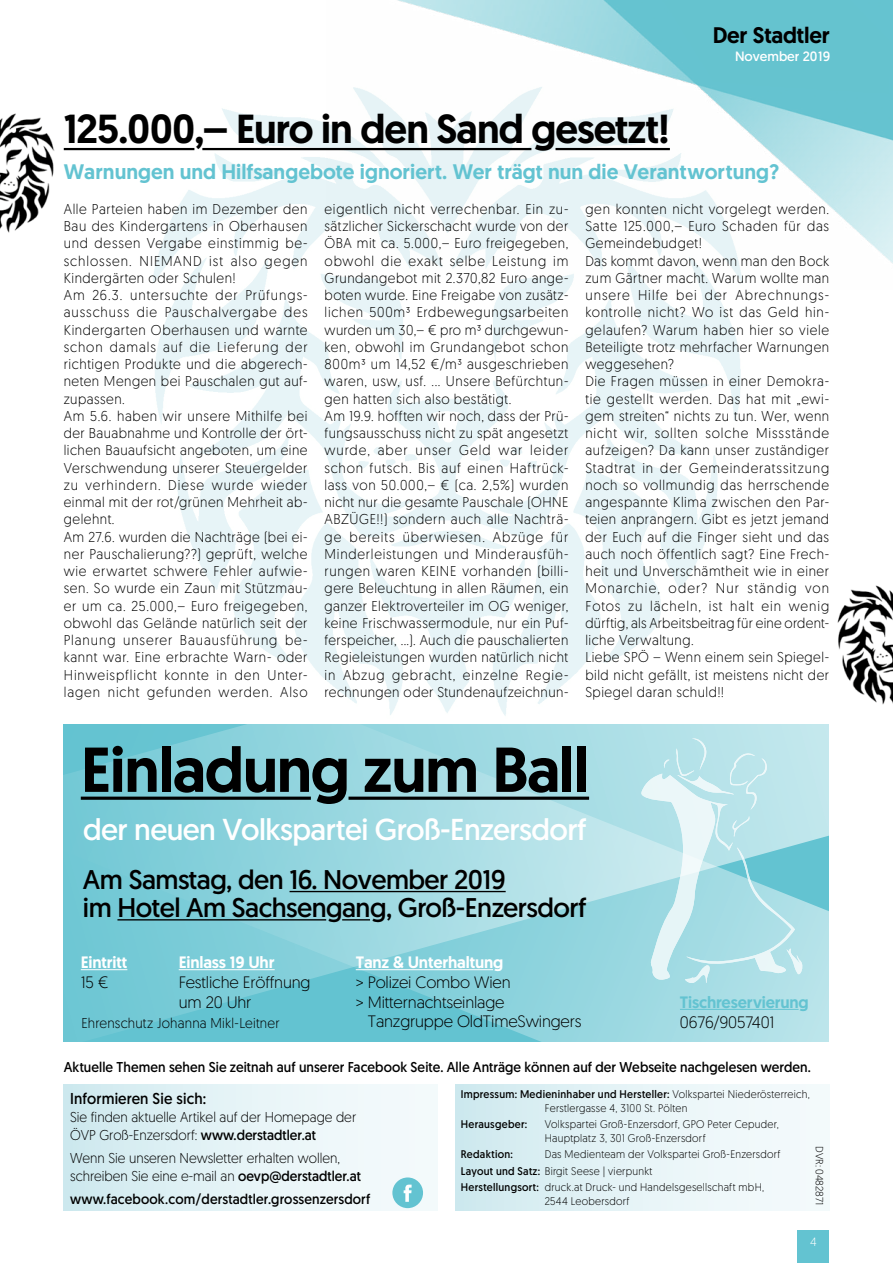
<style>
.page{position:relative;width:893px;height:1263px;background:#fff}
.page>*{position:absolute;margin:0;border:0;box-sizing:border-box;transform-origin:0 0}
.Fließtext{font:500 63.3px "Geomanist";letter-spacing:-.02em;color:#000}
.Head_2019{font:500 40.5px "Geomanist";letter-spacing:-.025em;color:#000}
.Fließtext-2{font:30.15px "Geomanist";letter-spacing:-.02em;color:#fff}
.Fließtext-3{font:27px "Geomanist";letter-spacing:-.02em;color:#000}
.t1{font:500 22.5px "Geomanist";letter-spacing:-.01em;color:#000}
.Subhead_2019{font:500 21px "Geomanist";color:#63c3d1}
.t2{font:300 16.5px/19.8px "Geomanist";letter-spacing:-.01em;color:#000}
.t3{font:500 16.5px/19.8px "Geomanist";letter-spacing:-.01em;color:#63c3d1}
.t4{font:500 16.5px/19.8px "Geomanist";letter-spacing:-.01em;color:#fff}
.t5{font:15.75px "Geomanist";letter-spacing:.01em;color:#000;scale:.95 1}
.Copy_2019{font:300 14.25px/17.2px "Geomanist";letter-spacing:.035em;color:#000;text-align:justify;scale:.95 1}
.Copy_2019-2{font:300 14.25px/18px "Geomanist";color:#000;scale:.95 1}
.Copy_2019-3{font:14.25px "Geomanist";letter-spacing:.01em;color:#000;scale:.95 1}
.Copy_2019-4{font:300 14.25px "Geomanist";letter-spacing:.015em;color:#000;scale:.95 1}
.t6{font:13.5px "Geomanist";color:#fff}
.t7{font:300 12px "Geomanist";color:#fff}
.Copy_2019-5{font:300 11.1px/13.5px "Geomanist";letter-spacing:.025em;color:#000;scale:.95 1}
.Copy_2019-6{font:11.1px "Geomanist";letter-spacing:.03em;color:#000;scale:.95 1}
.t8{font:300 10.5px "Geomanist";letter-spacing:-.01em;color:#000}
.s1{font-weight:300;color:#000}
.s2{font-weight:500;color:#fff}
.s3{font-weight:400}
</style>
<div class="page">
<img style="left:397px;top:0;width:495px;height:263px">
<div style="left:798px;top:1231px;width:31px;height:32px;background:#63c3d1"></div>
<div style="left:64px;top:1084px;width:374px;height:127px;background:linear-gradient(to right,#d1eaef,#f8fcfd)"></div>
<div style="left:392px;top:1177px;width:31px;height:31px;background:#63c3d1;border-radius:50%"></div>
<svg style="left:404px;top:1184px;width:8px;height:18px"></svg>
<img style="left:144px;top:79px;width:605px;height:637px">
<img style="left:0;top:113px;width:55px;height:120px">
<img style="left:837px;top:585px;width:56px;height:120px">
<svg style="left:892px;top:0;width:1px;height:264px"></svg>
<div style="left:455px;top:1084px;width:374px;height:127px;background:linear-gradient(to right,#d1eaef,#f9fcfd)"></div>
<hr style="left:64px;top:148px;width:130px;height:2px;background:#000">
<hr style="left:202px;top:148px;width:329px;height:2px;background:#000">
<hr style="left:555px;top:148px;width:115px;height:2px;background:#000">
<svg style="left:64px;top:724px;width:765px;height:318px;background:#8fd3dd"></svg>
<hr style="left:81px;top:797px;width:230px;height:3px;background:#000">
<hr style="left:348px;top:797px;width:241px;height:3px;background:#000">
<hr style="left:290px;top:891px;width:216px;height:1px;background:#000">
<hr style="left:117px;top:919px;width:209px;height:1px;background:#000">
<svg style="left:342px;top:919px;width:28px;height:1px"></svg>
<svg style="left:641px;top:738px;width:162px;height:246px;background:#b6e2e9"></svg>
<hr style="left:81px;top:969px;width:46px;height:1px;background:#fff">
<hr style="left:680px;top:1009px;width:119px;height:1px;background:#63c3d1">
<hr style="left:356px;top:969px;width:137px;height:1px;background:#fff">
<hr style="left:179px;top:969px;width:96px;height:1px;background:#fff">
<h3 class="t1" style="left:713px;top:20px;width:119px">Der Stadtler</h3>
<p class="t6" style="left:735px;top:47px;width:97px">November 2019</p>
<p class="Head_2019" style="left:64px;top:102px;width:608px">125.000,– Euro in den Sand gesetzt!</p>
<p class="Subhead_2019" style="left:64px;top:157px;width:717px">Warnungen und Hilfsangebote ignoriert. Wer trägt nun die Verantwortung?</p>
<p class="Copy_2019" style="left:64px;top:200px;width:258px">Alle Parteien haben im Dezember den Bau des Kindergartens in Oberhausen und dessen Vergabe einstimmig be&shy;schlossen. NIEMAND ist also gegen Kindergärten oder Schulen!</p>
<p class="Copy_2019" style="left:64px;top:286px;width:258px">Am 26.3. untersuchte der Prüfungs&shy;ausschuss die Pauschalvergabe des Kindergarten Oberhausen und warnte schon damals auf die Lieferung der richtigen Produkte und die abgerech&shy;neten Mengen bei Pauschalen gut auf&shy;zupassen.</p>
<p class="Copy_2019" style="left:64px;top:407px;width:258px">Am 5.6. haben wir unsere Mithilfe bei der Bauabnahme und Kontrolle der ört&shy;lichen Bauaufsicht angeboten, um eine Verschwendung unserer Steuergelder zu verhindern. Diese wurde wieder einmal mit der rot/grünen Mehrheit ab&shy;gelehnt.</p>
<p class="Copy_2019" style="left:64px;top:527px;width:258px">Am 27.6. wurden die Nachträge (bei ei&shy;ner Pauschalierung??) geprüft, welche wie erwartet schwere Fehler aufwie&shy;sen. So wurde ein Zaun mit Stützmau&shy;er um ca. 25.000,– Euro freigegeben, obwohl das Gelände natürlich seit der Planung unserer Bauausführung be&shy;kannt war. Eine erbrachte Warn- oder Hinweispflicht konnte in den Unter&shy;lagen nicht gefunden werden. Also</p>
<p class="Copy_2019" style="left:325px;top:200px;width:258px">eigentlich nicht verrechenbar. Ein zu&shy;sätzlicher Sickerschacht wurde von der ÖBA mit ca. 5.000,– Euro freigegeben, obwohl die exakt selbe Leistung im Grundangebot mit 2.370,82 Euro ange&shy;boten wurde. Eine Freigabe von zusätz&shy;lichen 500m³ Erdbewegungsarbeiten wurden um 30,– € pro m³ durchgewun&shy;ken, obwohl im Grundangebot schon 800m³ um 14,52 €/m³ ausgeschrieben waren, usw, usf. ... Unsere Befürchtun&shy;gen hatten sich also bestätigt.</p>
<p class="Copy_2019" style="left:325px;top:407px;width:258px">Am 19.9. hofften wir noch, dass der Prü&shy;fungsausschuss nicht zu spät angesetzt wurde, aber unser Geld war leider schon futsch. Bis auf einen Haftrück&shy;lass von 50.000,– € (ca. 2,5%) wurden nicht nur die gesamte Pauschale (OHNE ABZÜGE!!) sondern auch alle Nachträ&shy;ge bereits überwiesen. Abzüge für Minderleistungen und Minderausfüh&shy;rungen waren KEINE vorhanden (billi&shy;gere Beleuchtung in allen Räumen, ein ganzer Elektroverteiler im OG weniger, keine Frischwassermodule, nur ein Puf&shy;ferspeicher, ...). Auch die pauschalierten Regieleistungen wurden natürlich nicht in Abzug gebracht, einzelne Regie&shy;rechnungen oder Stundenaufzeichnun-</p>
<p class="Copy_2019" style="left:585px;top:200px;width:258px">gen konnten nicht vorgelegt werden.<br>Satte 125.000,– Euro Schaden für das Gemeindebudget!</p>
<p class="Copy_2019" style="left:585px;top:251px;width:258px">Das kommt davon, wenn man den Bock zum Gärtner macht. Warum wollte man unsere Hilfe bei der Abrechnungs&shy;kontrolle nicht? Wo ist das Geld hin&shy;gelaufen? Warum haben hier so viele Beteiligte trotz mehrfacher Warnungen weggesehen?</p>
<p class="Copy_2019" style="left:585px;top:372px;width:258px">Die Fragen müssen in einer Demokra&shy;tie gestellt werden. Das hat mit „ewi&shy;gem streiten“ nichts zu tun. Wer, wenn nicht wir, sollten solche Missstände aufzeigen? Da kann unser zuständiger Stadtrat in der Gemeinderatssitzung noch so vollmundig das herrschende angespannte Klima zwischen den Par&shy;teien anprangern. Gibt es jetzt jemand der Euch auf die Finger sieht und das auch noch öffentlich sagt? Eine Frech&shy;heit und Unverschämtheit wie in einer Monarchie, oder? Nur ständig von Fotos zu lächeln, ist halt ein wenig dürftig, als Arbeitsbeitrag für eine ordent&shy;liche Verwaltung.</p>
<p class="Copy_2019" style="left:585px;top:648px;width:258px">Liebe SPÖ – Wenn einem sein Spiegel&shy;bild nicht gefällt, ist meistens nicht der Spiegel daran schuld!!</p>
<p class="Fließtext" style="left:81px;top:728px;width:510px">Einladung zum Ball</p>
<p class="Fließtext-2" style="left:83px;top:809px;width:505px">der neuen Volkspartei Groß-Enzersdorf</p>
<p class="Fließtext-3" style="left:83px;top:862px;width:424px">Am Samstag, den 16. November 2019</p>
<p class="Fließtext-3" style="left:83px;top:890px;width:505px">im Hotel Am Sachsengang, Groß-Enzersdorf</p>
<p class="t4" style="left:81px;top:952px;width:48px">Eintritt<br><span class="s1">15 €</span></p>
<p class="t2" style="left:179px;top:952px;width:133px"><span class="s2">Einlass 19 Uhr<br></span>Festliche Eröffnung um 20 Uhr</p>
<p class="Copy_2019-4" style="left:82px;top:1013px;width:210px">Ehrenschutz Johanna Mikl-Leitner</p>
<p class="t4" style="left:356px;top:952px;width:149px">Tanz &amp; Unterhaltung</p>
<p class="t2" style="left:356px;top:971px;width:156px">&gt; Polizei Combo Wien</p>
<p class="t2" style="left:356px;top:991px;width:150px">&gt; Mitternachtseinlage</p>
<p class="t2" style="left:368px;top:1011px;width:215px">Tanzgruppe OldTimeSwingers</p>
<p class="t3" style="left:680px;top:992px;width:130px">Tischreservierung<br><span class="s1">0676/9057401</span></p>
<p class="Copy_2019-3" style="left:64px;top:1058px;width:788px">Aktuelle Themen sehen Sie zeitnah auf unserer Facebook Seite. Alle Anträge können auf der Webseite nachgelesen werden.</p>
<p class="t5" style="left:70px;top:1088px;width:145px">Informieren Sie sich:</p>
<p class="Copy_2019-2" style="left:70px;top:1107px;width:303px">Sie finden aktuelle Artikel auf der Homepage der<br>ÖVP Groß-Enzersdorf: <span class="s3">www.derstadtler.at</span></p>
<p class="Copy_2019-2" style="left:70px;top:1148px;width:308px">Wenn Sie unseren Newsletter erhalten wollen, schreiben Sie eine e-mail an <span class="s3">oevp@derstadtler.at</span></p>
<p class="Copy_2019-3" style="left:70px;top:1190px;width:317px">www.facebook.com/derstadtler.grossenzersdorf</p>
<p class="Copy_2019-5" style="left:545px;top:1087px;width:280px;text-indent:-84px"><span class="s3">Impressum: Medieninhaber und Hersteller:</span> Volkspartei Niederösterreich,<br>Ferstlergasse 4, 3100 St. Pölten</p>
<p class="Copy_2019-6" style="left:461px;top:1117px;width:72px">Herausgeber:</p>
<p class="Copy_2019-5" style="left:545px;top:1117px;width:248px">Volkspartei Groß-Enzersdorf, GPO Peter Cepuder,<br>Hauptplatz 3, 301 Groß-Enzersdorf</p>
<p class="Copy_2019-6" style="left:461px;top:1147px;width:56px">Redaktion:</p>
<p class="Copy_2019-5" style="left:545px;top:1147px;width:250px">Das Medienteam der Volkspartei Groß-Enzersdorf</p>
<p class="Copy_2019-5" style="left:461px;top:1164px;width:203px"><span class="s3">Layout und Satz:</span> Birgit Seese | vierpunkt</p>
<p class="Copy_2019-5" style="left:545px;top:1180px;width:233px;text-indent:-84px"><span class="s3">Herstellungsort:</span> druck.at Druck- und Handelsgesellschaft mbH,<br>2544 Leobersdorf</p>
<p class="t8" style="left:826px;top:1146px;width:60px;rotate:90deg">DVR: 0482871</p>
<p class="t7" style="left:810px;top:1234px;width:8px">4</p>
</div>
